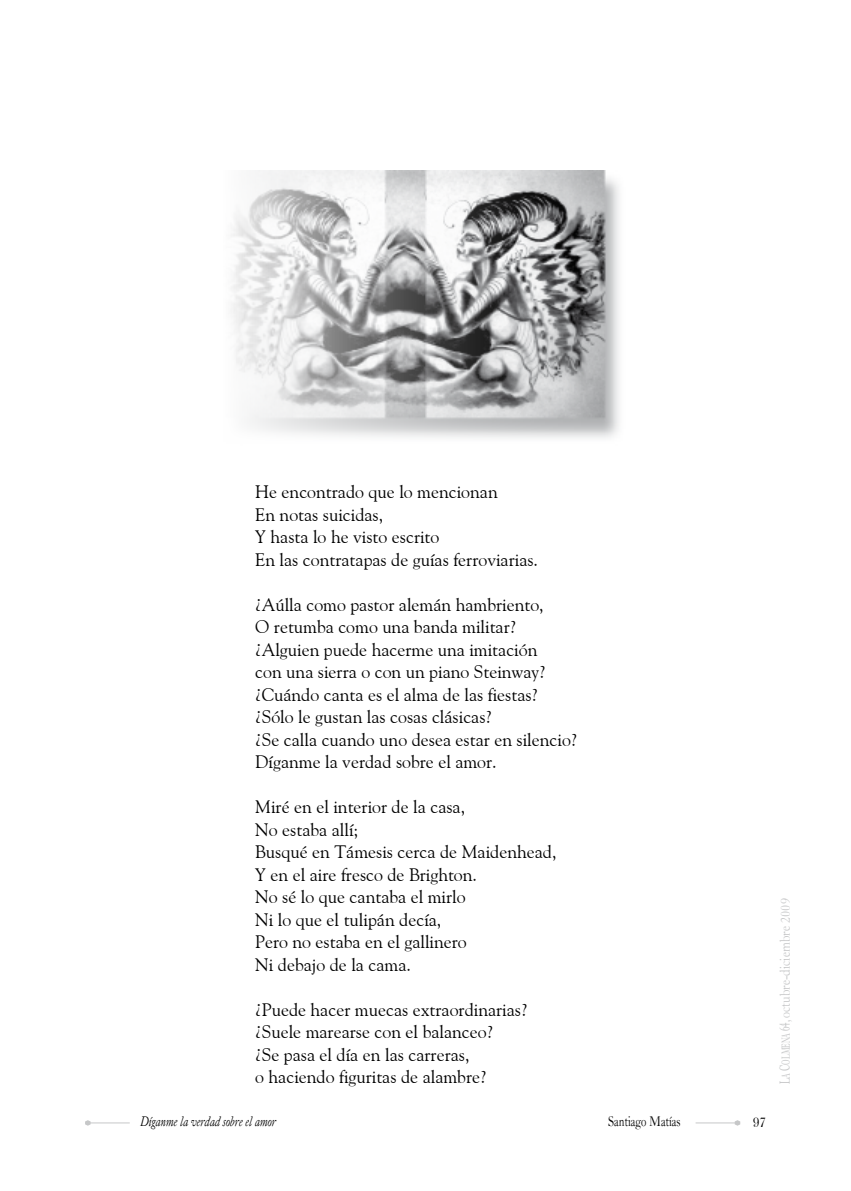
<style>
.page{position:relative;width:851px;height:1191px;background:#fff}
.page>*{position:absolute;margin:0;border:0;box-sizing:border-box;transform-origin:0 0}
.t1{font:18px/22.5px "Goudy Old Style BT";color:#000}
.t2{font:15px "Caslon Old Face BT";color:#c6c7c8;scale:.9 1}
.t3{font:italic 15px "Caslon Old Face BT";color:#000;scale:.8 1}
.t4{font:15px "Caslon Old Face BT";color:#000;scale:.8 1}
.t5{font:300 13.5px "Windsor BT";color:#000;scale:.8 1}
.s1{font-family:"Dutch 766 BT Roman A SC800"}
.s2{font-family:"Dutch 766 BT Roman A SC800";font-size:12px}
</style>
<div class="page">
<svg style="left:85px;top:1120px;width:7px;height:6px"></svg>
<hr style="left:87px;top:1123px;width:43px;height:1px;background:#c6c7c8">
<svg style="left:733px;top:1120px;width:8px;height:6px"></svg>
<hr style="left:695px;top:1123px;width:43px;height:1px;background:#c6c7c8">
<img style="left:231px;top:170px;width:388px;height:268px">
<p class="t1" style="left:255px;top:481px;width:284px">He encontrado que lo mencionan<br>En notas suicidas,<br>Y hasta lo he visto escrito<br>En las contratapas de guías ferroviarias.</p>
<p class="t1" style="left:255px;top:593px;width:324px">¿Aúlla como pastor alemán hambriento,<br>O retumba como una banda militar? ¿Alguien puede hacerme una imitación<br>con una sierra o con un piano Steinway? ¿Cuándo canta es el alma de las fiestas? ¿Sólo le gustan las cosas clásicas?<br>¿Se calla cuando uno desea estar en silencio?<br>Díganme la verdad sobre el amor.</p>
<p class="t1" style="left:255px;top:796px;width:303px">Miré en el interior de la casa,<br>No estaba allí;<br>Busqué en Támesis cerca de Maidenhead,<br>Y en el aire fresco de Brighton.<br>No sé lo que cantaba el mirlo<br>Ni lo que el tulipán decía,<br>Pero no estaba en el gallinero<br>Ni debajo de la cama.</p>
<p class="t1" style="left:255px;top:998px;width:274px">¿Puede hacer muecas extraordinarias? ¿Suele marearse con el balanceo?<br>¿Se pasa el día en las carreras,<br>o haciendo figuritas de alambre?</p>
<p class="t3" style="left:140px;top:1113px;width:172px">Díganme la verdad sobre el amor</p>
<p class="t4" style="left:608px;top:1113px;width:92px">Santiago Matías</p>
<p class="t5" style="left:753px;top:1114px;width:17px">97</p>
<p class="t2" style="left:776px;top:1084px;width:208px;rotate:-90deg"><span class="s1">L</span><span class="s2">a</span> <span class="s1">C</span><span class="s2">oLmena</span> <span class="s1">64,</span> octubre-diciembre 2009</p>
</div>
